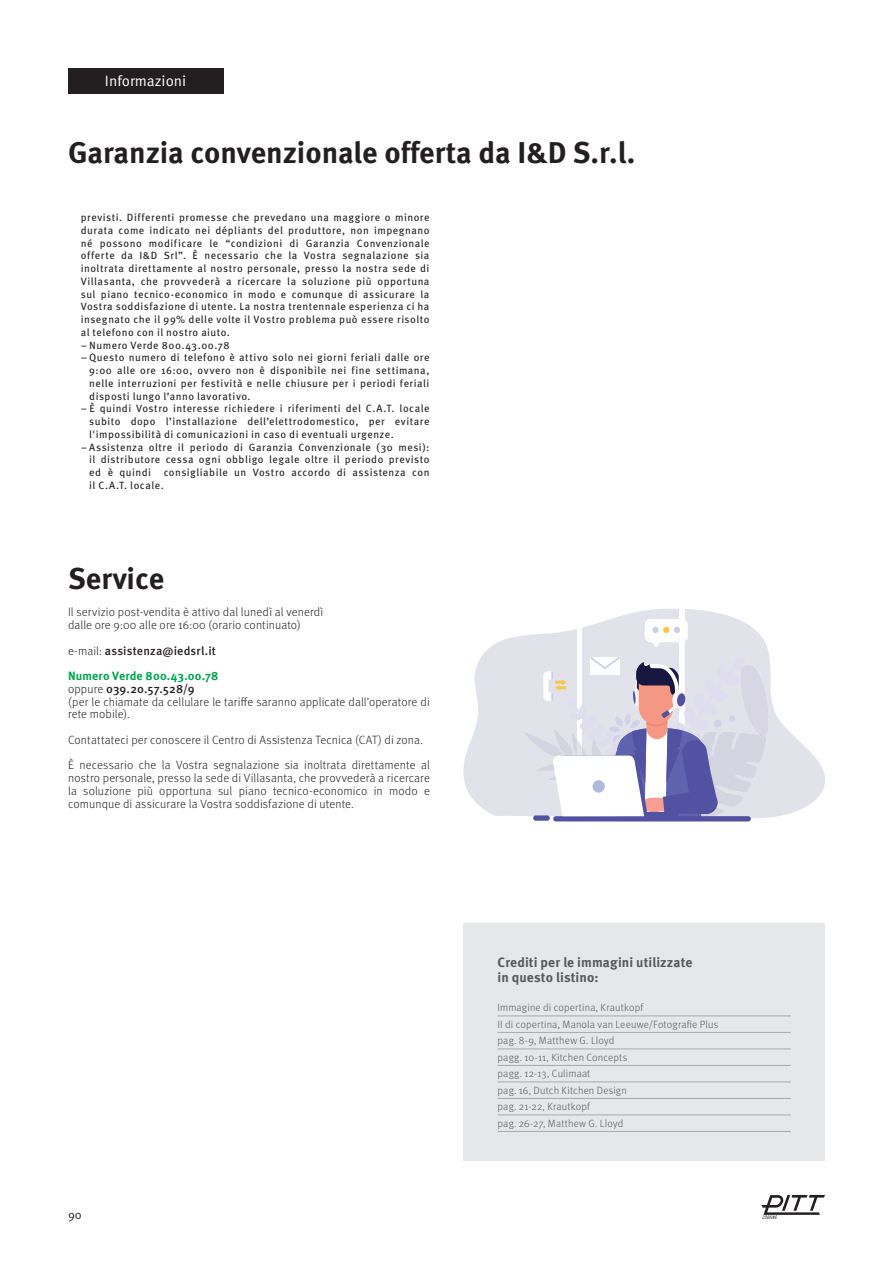
<style>
.page{position:relative;width:893px;height:1263px;background:#fff}
.page>*{position:absolute;margin:0;border:0;box-sizing:border-box;transform-origin:0 0}
.t1{font:700 30px "Meta Pro";color:#231f20}
.t2{font:15px "Meta Pro Norm";color:#fff}
.t3{font:700 13.5px/15px "Meta Pro";letter-spacing:.005em;color:#57585a}
.t4{font:300 12px/12.8px "Meta Pro";letter-spacing:.01em;color:#231f20}
.t5{font:700 12px/25.5px "Meta Pro";letter-spacing:.015em;color:#00a54f}
.t6{font:12px "Meta Pro Norm";color:#231f20}
.t7{font:10.5px "Meta Pro";letter-spacing:.045em;color:#231f20}
.t8{font:300 10.5px/16.5px "Meta Pro";letter-spacing:.02em;color:#57585a}
.s1{font-weight:300;color:#231f20}
.s2{font-weight:500;color:#231f20}
.s3{font-weight:500}
</style>
<div class="page">
<svg style="left:762px;top:1195px;width:63px;height:24px"></svg>
<div style="left:68px;top:68px;width:155px;height:26px;background:#231f20"></div>
<svg style="left:463px;top:609px;width:362px;height:209px;fill:#e2e2eb"></svg>
<hr style="left:578px;top:628px;width:4px;height:192px;background:#fff">
<div style="left:679px;top:607px;width:5px;height:213px;background:#fff"></div>
<svg style="left:645px;top:619px;width:43px;height:28px"></svg>
<svg style="left:522px;top:656px;width:247px;height:165px"></svg>
<div style="left:592px;top:780px;width:13px;height:13px;background:#b1b9dc;border-radius:6px"></div>
<div style="left:463px;top:923px;width:362px;height:238px;background:#e6e7e9"></div>
<hr style="left:497px;top:1016px;width:294px;height:1px;background:#a8a9ad">
<hr style="left:497px;top:1032px;width:294px;height:1px;background:#a8a9ad">
<hr style="left:497px;top:1049px;width:294px;height:1px;background:#a8a9ad">
<hr style="left:497px;top:1065px;width:294px;height:1px;background:#a8a9ad">
<hr style="left:497px;top:1082px;width:294px;height:1px;background:#a8a9ad">
<hr style="left:497px;top:1098px;width:294px;height:1px;background:#a8a9ad">
<hr style="left:497px;top:1115px;width:294px;height:1px;background:#a8a9ad">
<hr style="left:497px;top:1131px;width:294px;height:1px;background:#a8a9ad">
<h2 class="t2" style="left:105px;top:70px;width:83px">Informazioni</h2>
<h1 class="t1" style="left:68px;top:129px;width:569px">Garanzia convenzionale offerta da I&amp;D S.r.l.</h1>
<p class="t7" style="left:81px;top:209px;width:350px">previsti. Differenti promesse che prevedano una maggiore o minore</p>
<p class="t7" style="left:81px;top:222px;width:350px">durata come indicato nei dépliants del produttore, non impegnano</p>
<p class="t7" style="left:81px;top:235px;width:350px">né possono modificare le “condizioni di Garanzia Convenzionale</p>
<p class="t7" style="left:81px;top:248px;width:350px">offerte da I&amp;D Srl”. È necessario che la Vostra segnalazione sia</p>
<p class="t7" style="left:81px;top:260px;width:350px">inoltrata direttamente al nostro personale, presso la nostra sede di</p>
<p class="t7" style="left:81px;top:273px;width:350px">Villasanta, che provvederà a ricercare la soluzione più opportuna</p>
<p class="t7" style="left:81px;top:286px;width:350px">sul piano tecnico-economico in modo e comunque di assicurare la</p>
<p class="t7" style="left:81px;top:299px;width:350px">Vostra soddisfazione di utente. La nostra trentennale esperienza ci ha</p>
<p class="t7" style="left:81px;top:311px;width:350px">insegnato che il 99% delle volte il Vostro problema può essere risolto</p>
<p class="t7" style="left:81px;top:324px;width:151px">al telefono con il nostro aiuto.</p>
<p class="t7" style="left:81px;top:337px;width:150px">− Numero Verde 800.43.00.78</p>
<p class="t7" style="left:81px;top:350px;width:350px">− Questo numero di telefono è attivo solo nei giorni feriali dalle ore</p>
<p class="t7" style="left:89px;top:362px;width:342px">9:00 alle ore 16:00, ovvero non è disponibile nei fine settimana,</p>
<p class="t7" style="left:89px;top:375px;width:342px">nelle interruzioni per festività e nelle chiusure per i periodi feriali</p>
<p class="t7" style="left:89px;top:388px;width:163px">disposti lungo l’anno lavorativo.</p>
<p class="t7" style="left:81px;top:401px;width:350px">− È quindi Vostro interesse richiedere i riferimenti del C.A.T. locale</p>
<p class="t7" style="left:89px;top:413px;width:342px">subito dopo l’installazione dell’elettrodomestico, per evitare</p>
<p class="t7" style="left:89px;top:426px;width:306px">l'impossibilità di comunicazioni in caso di eventuali urgenze.</p>
<p class="t7" style="left:81px;top:439px;width:350px">− Assistenza oltre il periodo di Garanzia Convenzionale (30 mesi):</p>
<p class="t7" style="left:89px;top:452px;width:342px">il distributore cessa ogni obbligo legale oltre il periodo previsto</p>
<p class="t7" style="left:89px;top:464px;width:342px">ed è quindi consigliabile un Vostro accordo di assistenza con</p>
<p class="t7" style="left:89px;top:477px;width:76px">il C.A.T. locale.</p>
<h1 class="t1" style="left:68px;top:555px;width:98px">Service</h1>
<p class="t4" style="left:68px;top:605px;width:257px">Il servizio post-vendita è attivo dal lunedì al venerdì dalle ore 9:00 alle ore 16:00 (orario continuato)</p>
<p class="t5" style="left:68px;top:637px;width:152px"><span class="s1">e-mail:</span> <span class="s2">assistenza@iedsrl.it<br></span>Numero Verde 800.43.00.78</p>
<p class="t4" style="left:68px;top:682px;width:363px">oppure <span class="s3">039.20.57.528/9<br></span>(per le chiamate da cellulare le tariffe saranno applicate dall’operatore di rete mobile).</p>
<p class="t4" style="left:68px;top:726px;width:363px;line-height:25.5px">Contattateci per conoscere il Centro di Assistenza Tecnica (CAT) di zona.<br>È necessario che la Vostra segnalazione sia inoltrata direttamente al</p>
<p class="t4" style="left:68px;top:771px;width:363px;text-align:justify">nostro personale, presso la sede di Villasanta, che provvederà a ricercare la soluzione più opportuna sul piano tecnico-economico in modo e comunque di assicurare la Vostra soddisfazione di utente.</p>
<p class="t6" style="left:68px;top:1206px;width:15px">90</p>
<p class="t3" style="left:497px;top:954px;width:196px">Crediti per le immagini utilizzate in questo listino:</p>
<p class="t8" style="left:497px;top:999px;width:222px">Immagine di copertina, Krautkopf<br>II di copertina, Manola van Leeuwe/Fotografie Plus pag. 8-9, Matthew G. Lloyd<br>pagg. 10-11, Kitchen Concepts<br>pagg. 12-13, Culimaat<br>pag. 16, Dutch Kitchen Design<br>pag. 21-22, Krautkopf<br>pag. 26-27, Matthew G. Lloyd</p>
</div>
